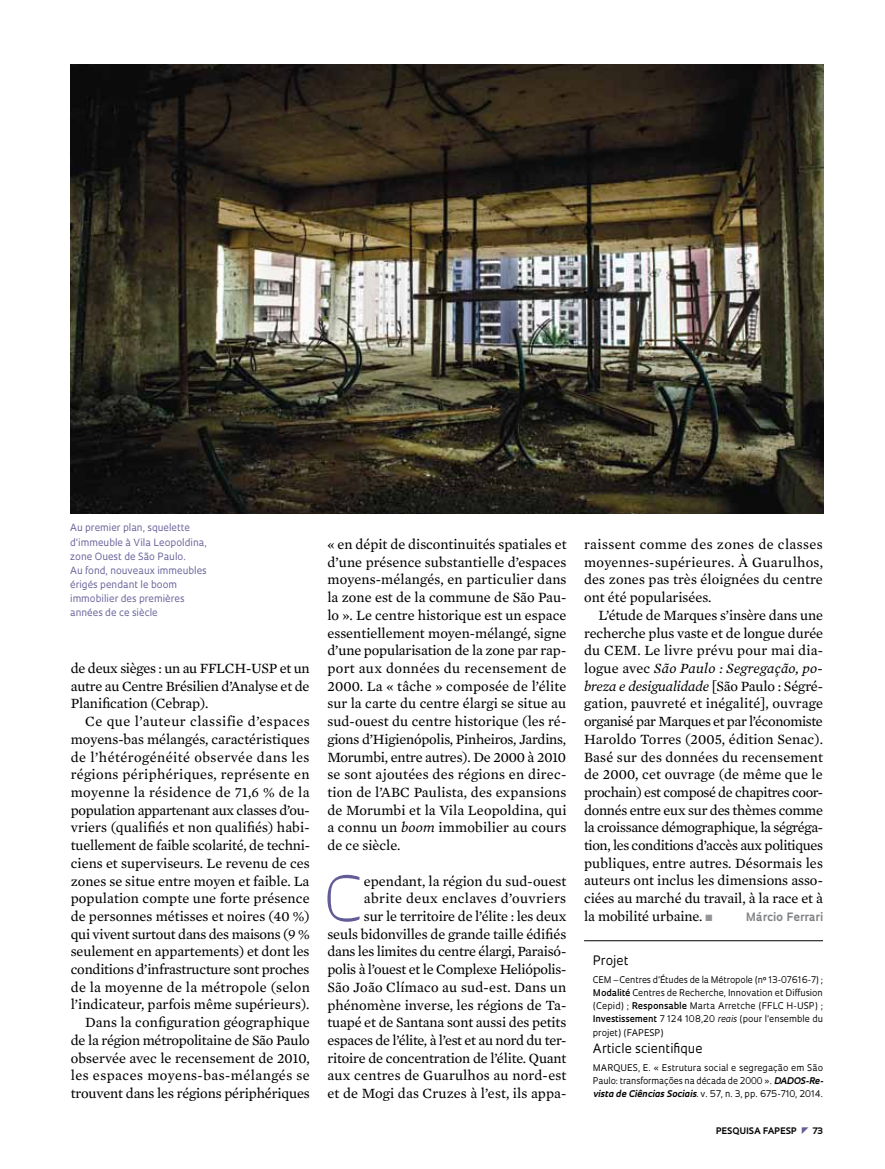
<style>
.page{position:relative;width:885px;height:1169px;background:#fff}
.page>*{position:absolute;margin:0;border:0;box-sizing:border-box;transform-origin:0 0}
.t1{font:300 60.45px "Oculum";color:#625d97}
.t2{font:14.4px/17.7px "Mercury Text G2";color:#000;text-align:justify}
.t3{font:12.6px "Oculum";color:#000}
.t4{font:700 11.25px "Oculum";letter-spacing:.01em;color:#808285}
.t5{font:9.75px/14.1px "Oculum";color:#625d97}
.t6{font:9px/13.4px "Oculum";color:#000;text-align:justify}
.t7{font:700 8.7px "Oculum";letter-spacing:.015em;color:#000}
.s1{font-style:italic}
.s2{color:#939598}
.s3{font-weight:600}
.s4{font-weight:700;font-style:italic}
</style>
<div class="page">
<img style="left:70px;top:64px;width:753px;height:449px">
<hr style="left:584px;top:940px;width:239px;height:1px;background:#000">
<p class="t5" style="left:70px;top:520px;width:138px">Au premier plan, squelette d’immeuble à Vila Leopoldina, zone Ouest de São Paulo.<br>Au fond, nouveaux immeubles érigés pendant le boom immobilier des premières années de ce siècle</p>
<p class="t2" style="left:71px;top:658px;width:240px">de deux sièges : un au FFLCH-USP et un autre au Centre Brésilien d’Analyse et de Planification (Cebrap).</p>
<p class="t2" style="left:71px;top:711px;width:241px;text-align:right">Ce que l’auteur classifie d’espaces moyens-bas mélangés, caractéristiques de l’hétérogénéité observée dans les régions périphériques, représente en moyenne la résidence de 71,6 % de la population appartenant aux classes d’ou&shy;vriers (qualifiés et non qualifiés) habi&shy;tuellement de faible scolarité, de techni&shy;ciens et superviseurs. Le revenu de ces zones se situe entre moyen et faible. La population compte une forte présence de personnes métisses et noires (40 %) qui vivent surtout dans des maisons (9 % seulement en appartements) et dont les conditions d’infrastructure sont proches de la moyenne de la métropole (selon l’indicateur, parfois même supérieurs).<br>Dans la configuration géographique de la région métropolitaine de São Paulo observée avec le recensement de 2010, les espaces moyens-bas-mélangés se trouvent dans les régions périphériques</p>
<p class="t2" style="left:327px;top:534px;width:241px">« en dépit de discontinuités spatiales et d’une présence substantielle d’espaces moyens-mélangés, en particulier dans la zone est de la commune de São Pau&shy;lo ». Le centre historique est un espace essentiellement moyen-mélangé, signe d’une popularisation de la zone par rap&shy;port aux données du recensement de 2000. La « tâche » composée de l’élite sur la carte du centre élargi se situe au sud-ouest du centre historique (les ré&shy;gions d’Higienópolis, Pinheiros, Jardins, Morumbi, entre autres). De 2000 à 2010 se sont ajoutées des régions en direc&shy;tion de l’ABC Paulista, des expansions de Morumbi et la Vila Leopoldina, qui a connu un <span class="s1">boom</span> immobilier au cours de ce siècle.</p>
<h1 class="t1" style="left:324px;top:857px;width:34px">C</h1>
<p class="t2" style="left:327px;top:871px;width:241px;text-align:right">ependant, la région du sud-ouest abrite deux enclaves d’ouvriers<br>sur le territoire de l’élite : les deux<br>seuls bidonvilles de grande taille édifiés dans les limites du centre élargi, Paraisó&shy;polis à l’ouest et le Complexe Heliópolis-São João Clímaco au sud-est. Dans un phénomène inverse, les régions de Ta&shy;tuapé et de Santana sont aussi des petits espaces de l’élite, à l’est et au nord du ter&shy;ritoire de concentration de l’élite. Quant aux centres de Guarulhos au nord-est et de Mogi das Cruzes à l’est, ils appa-</p>
<p class="t2" style="left:584px;top:534px;width:240px">raissent comme des zones de classes moyennes-supérieures. À Guarulhos, des zones pas très éloignées du centre ont été popularisées.</p>
<p class="t2" style="left:584px;top:605px;width:241px;text-indent:14px">L’étude de Marques s’insère dans une recherche plus vaste et de longue durée du CEM. Le livre prévu pour mai dia&shy;logue avec <span class="s1">São Paulo : Segregação, po&shy;breza e desigualidade</span> [São Paulo : Ségré&shy;gation, pauvreté et inégalité], ouvrage organisé par Marques et par l’économiste Haroldo Torres (2005, édition Senac).<br>Basé sur des données du recensement de 2000, cet ouvrage (de même que le prochain) est composé de chapitres coor&shy;donnés entre eux sur des thèmes comme la croissance démographique, la ségréga&shy;tion, les conditions d’accès aux politiques publiques, entre autres. Désormais les auteurs ont inclus les dimensions asso&shy;ciées au marché du travail, à la race et à la mobilité urbaine. <span class="s2">■</span></p>
<p class="t4" style="left:746px;top:909px;width:79px">Márcio Ferrari</p>
<p class="t3" style="left:593px;top:952px;width:37px">Projet</p>
<p class="t6" style="left:593px;top:972px;width:232px">CEM – Centres d’Études de la Métropole (nº 13-07616-7) ; <span class="s3">Modalité</span> Centres de Recherche, Innovation et Diffusion (Cepid) ; <span class="s3">Responsable</span> Marta Arretche (FFLC H-USP) ; <span class="s3">Investissement</span> 7 124 108,20 <span class="s1">reais</span> (pour l’ensemble du projet) (FAPESP)</p>
<p class="t3" style="left:593px;top:1040px;width:111px">Article scientifique</p>
<p class="t6" style="left:593px;top:1060px;width:232px">MARQU ES, E. « Estrutura social e segregação em São Paulo: transformações na década de 2000 ». <span class="s4">DADOS-Re&shy;vista de Ciências Sociais</span>. v. 57, n. 3, pp. 675-710, 2014.</p>
<p class="t7" style="left:716px;top:1124px;width:76px">pESQUISA FAPESP</p>
<p class="t7" style="left:812px;top:1124px;width:12px">73</p>
</div>
